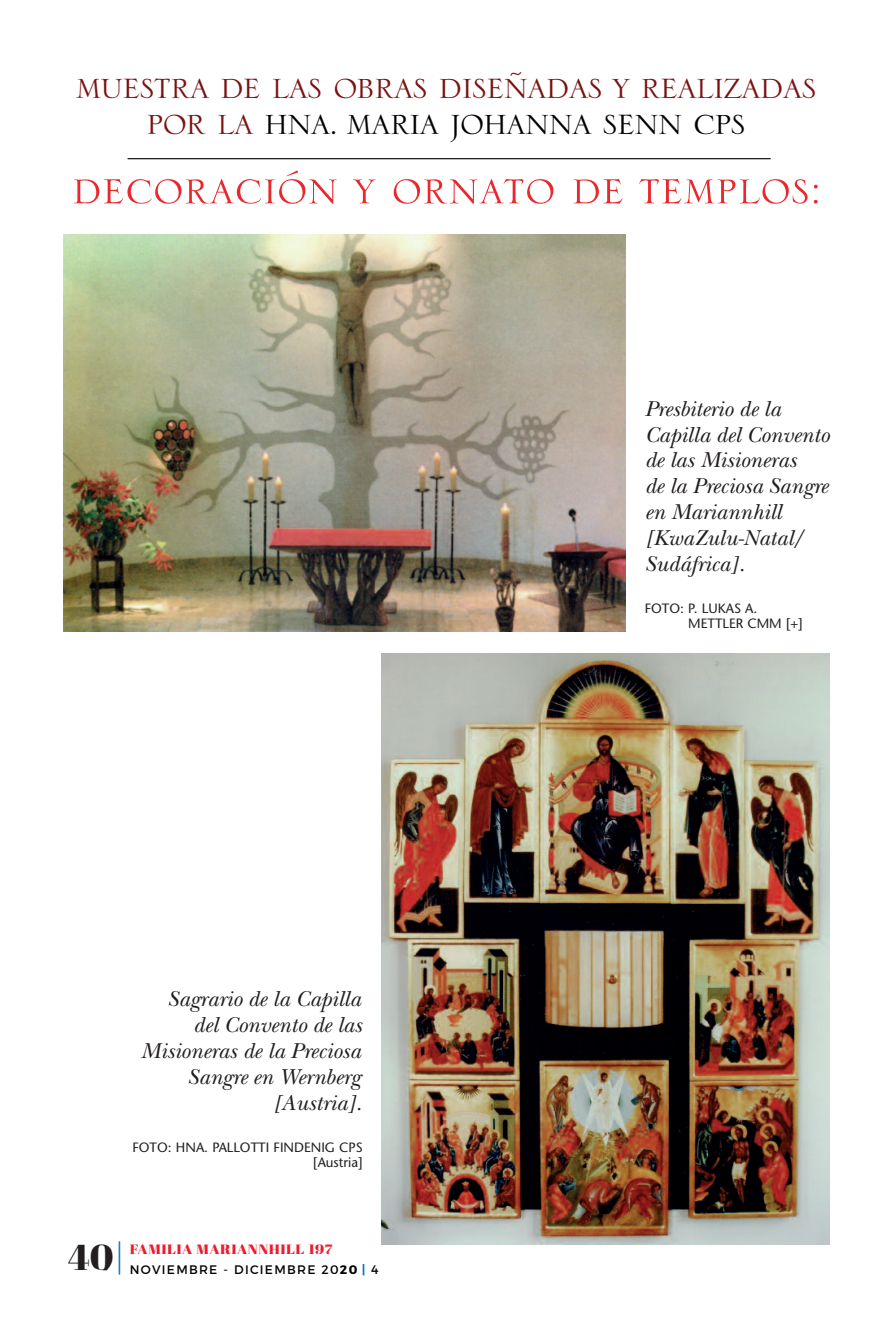
<style>
.page{position:relative;width:893px;height:1340px;background:#fff}
.page>*{position:absolute;margin:0;border:0;box-sizing:border-box;transform-origin:0 0}
.t1{font:56.25px "Serlio LH";color:#e9282d}
.t2{font:45px/36.9px "Serlio LH";letter-spacing:-.03em;color:#7a1211;text-align:center}
.t3{font:36px "Abril Fatface";color:#231f20}
.t4{font:italic 22.5px/25.9px "New Baskerville";color:#231f20}
.t5{font:13.5px/15.8px "Stone Sans";color:#231f20}
.t6{font:13.5px "Abril Fatface";letter-spacing:.035em;color:#ee1b2d;scale:1.1 1}
.t7{font:12.38px "Trueno Rg";letter-spacing:.105em;color:#000002}
.s1{color:#000002}
.s2{color:#0076be}
.s3{font-family:"Trueno Bd"}
.s4{font-family:"Trueno Bd";color:#0076be}
</style>
<div class="page">
<img style="left:382px;top:653px;width:447px;height:590px">
<hr style="left:128px;top:158px;width:643px;height:1px;background:#000">
<img style="left:64px;top:235px;width:561px;height:396px">
<h2 class="t2" style="left:76px;top:64px;width:743px">muestra de las obras diseñadas y realizadas por la <span class="s1">hna. maria johanna senn cps</span></h2>
<h1 class="t1" style="left:72px;top:151px;width:750px">decoración y ornato de templos:</h1>
<p class="t4" style="left:141px;top:989px;width:223px;text-align:right">Sagrario de la Capilla del Convento de las<br>Misioneras de la Preciosa<br>Sangre en Wernberg [Austria].</p>
<p class="t5" style="left:132px;top:1140px;width:232px;text-align:right">FOTO: HNA. PALLOTTI FINDENIG CPS [Austria]</p>
<h3 class="t3" style="left:68px;top:1232px;width:59px">40<span class="s2">|</span></h3>
<p class="t6" style="left:130px;top:1240px;width:186px">FAMILIA MARIANNHILL 197</p>
<p class="t7" style="left:130px;top:1264px;width:250px">NOVIEMBRE - DICIEMBRE 20<span class="s3">20</span> <span class="s4">|</span> 4</p>
<p class="t4" style="left:645px;top:398px;width:186px">Presbiterio de la<br>Capilla del Convento de las Misioneras<br>de la Preciosa Sangre en Mariannhill [KwaZulu-Natal/<br>Sudáfrica].</p>
<p class="t5" style="left:688px;top:601px;width:116px;text-indent:-44px">FOTO: P. LUKAS A.<br>METTLER CMM [+]</p>
</div>
